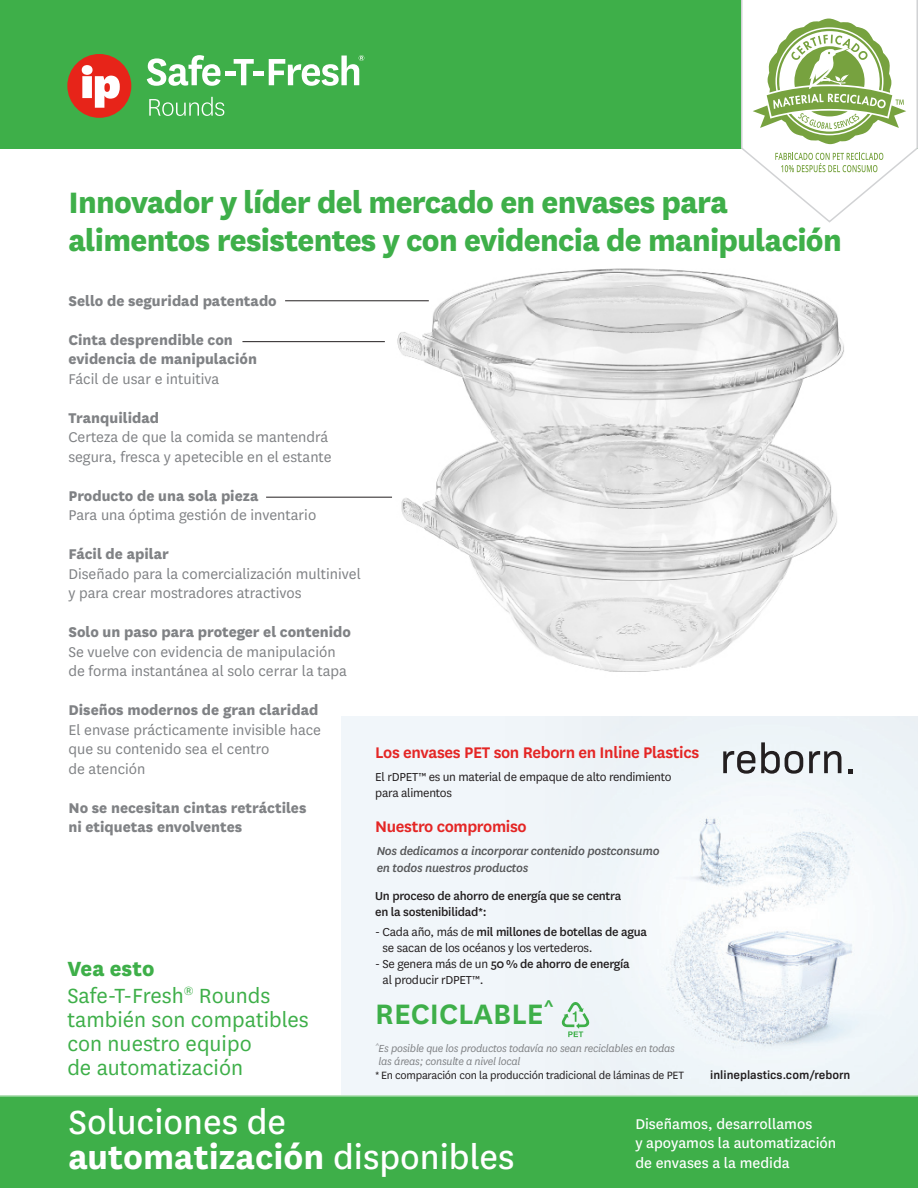
<style>
.page{position:relative;width:918px;height:1188px;background:#fff}
.page>*{position:absolute;margin:0;border:0;box-sizing:border-box;transform-origin:0 0}
.t1{font:39px/34.5px "National";color:#fff}
.t2{font:800 34.5px/37.5px "National";letter-spacing:-.02em;color:#3eaf49}
.t3{font:600 32.85px "National";color:#3eaf49}
.t4{font:24px/24px "National";color:#3eaf49}
.t5{font:800 24px "National";color:#3eaf49}
.t6{font:600 18px "National";letter-spacing:-.02em;color:#e42625}
.t7{font:16.5px/19.5px "National";color:#808285}
.t8{font:800 16.5px/19.5px "National";color:#808285}
.t9{font:16.5px/19.8px "National";color:#fff}
.t10{font:13.5px/16.2px "National";letter-spacing:-.02em;color:#231f20}
.t11{font:italic 500 13.5px/16.2px "National";letter-spacing:-.02em;color:#57585a}
.t12{font:500 13.5px/16.2px "National";letter-spacing:-.02em;color:#231f20}
.t13{font:12.3px "National";letter-spacing:-.02em;color:#231f20}
.t14{font:italic 12px/13.5px "National";letter-spacing:-.02em;color:#808285}
.t15{font:600 12px "Bio Sans";color:#231f20}
.s1{font-weight:500}
.s2{font-weight:700}
</style>
<div class="page">
<div style="left:341px;top:716px;width:577px;height:380px;background:#f1f6fa"></div>
<img style="left:505px;top:750px;width:413px;height:346px">
<div style="left:0;top:0;width:918px;height:148px;background:#3eaf49"></div>
<div style="left:0;top:1096px;width:918px;height:92px;background:#3eaf49"></div>
<svg style="left:723px;top:751px;width:32px;height:23px"></svg>
<svg style="left:761px;top:742px;width:42px;height:32px"></svg>
<svg style="left:809px;top:751px;width:32px;height:22px"></svg>
<svg style="left:848px;top:769px;width:5px;height:4px"></svg>
<svg style="left:67px;top:54px;width:64px;height:64px"></svg>
<svg style="left:147px;top:55px;width:74px;height:31px"></svg>
<hr style="left:225px;top:72px;width:11px;height:4px;background:#fff">
<svg style="left:234px;top:59px;width:20px;height:26px"></svg>
<hr style="left:253px;top:72px;width:10px;height:4px;background:#fff">
<svg style="left:269px;top:55px;width:95px;height:31px"></svg>
<svg style="left:149px;top:97px;width:75px;height:19px"></svg>
<img style="left:361px;top:268px;width:483px;height:404px">
<hr style="left:242px;top:341px;width:143px;height:1px;background:#231f20">
<hr style="left:285px;top:300px;width:144px;height:1px;background:#231f20">
<hr style="left:0;top:1096px;width:918px;height:1px;background:#fff">
<hr style="left:266px;top:497px;width:126px;height:1px;background:#231f20">
<svg style="left:562px;top:1002px;width:27px;height:35px"></svg>
<svg style="left:740px;top:0;width:178px;height:223px"></svg>
<p class="t2" style="left:68px;top:181px;width:775px">Innovador y líder del mercado en envases para alimentos resistentes y con evidencia de manipulación</p>
<p class="t8" style="left:68px;top:290px;width:210px">Sello de seguridad patentado</p>
<p class="t8" style="left:68px;top:329px;width:190px">Cinta desprendible con evidencia de manipulación</p>
<p class="t7" style="left:68px;top:368px;width:152px">Fácil de usar e intuitiva</p>
<p class="t8" style="left:68px;top:407px;width:92px">Tranquilidad</p>
<p class="t7" style="left:68px;top:427px;width:262px">Certeza de que la comida se mantendrá</p>
<p class="t7" style="left:68px;top:446px;width:265px">segura, fresca y apetecible en el estante</p>
<p class="t8" style="left:68px;top:485px;width:192px">Producto de una sola pieza</p>
<p class="t7" style="left:68px;top:505px;width:249px">Para una óptima gestión de inventario</p>
<p class="t8" style="left:68px;top:543px;width:102px">Fácil de apilar</p>
<p class="t7" style="left:68px;top:563px;width:294px">Diseñado para la comercialización multinivel y para crear mostradores atractivos</p>
<p class="t8" style="left:68px;top:621px;width:284px">Solo un paso para proteger el contenido</p>
<p class="t7" style="left:68px;top:641px;width:280px">Se vuelve con evidencia de manipulación de forma instantánea al solo cerrar la tapa</p>
<p class="t8" style="left:68px;top:699px;width:251px">Diseños modernos de gran claridad</p>
<p class="t7" style="left:68px;top:719px;width:254px">El envase prácticamente invisible hace que su contenido sea el centro<br>de atención</p>
<p class="t8" style="left:68px;top:797px;width:240px">No se necesitan cintas retráctiles ni etiquetas envolventes</p>
<p class="t5" style="left:67px;top:952px;width:89px">Vea esto</p>
<p class="t4" style="left:67px;top:983px;width:243px">Safe-T-Fresh<sup>®</sup> Rounds también son compatibles con nuestro equipo<br>de automatización</p>
<p class="t6" style="left:375px;top:740px;width:326px">Los envases PET son Reborn en Inline Plastics</p>
<p class="t10" style="left:375px;top:768px;width:298px">El rDPET™ es un material de empaque de alto rendimiento para alimentos</p>
<p class="t6" style="left:375px;top:814px;width:153px">Nuestro compromiso</p>
<p class="t11" style="left:377px;top:843px;width:284px">Nos dedicamos a incorporar contenido postconsumo en todos nuestros productos</p>
<p class="t12" style="left:375px;top:887px;width:248px">Un proceso de ahorro de energía que se centra en la sostenibilidad*:</p>
<p class="t10" style="left:383px;top:923px;width:266px;text-indent:-7px">- Cada año, más de <span class="s1">mil millones de botellas de agua </span>se sacan de los océanos y los vertederos.</p>
<p class="t10" style="left:383px;top:955px;width:249px;text-indent:-7px">- Se genera más de un <span class="s1">50 % de ahorro de energía </span>al producir rDPET™.</p>
<p class="t3" style="left:375px;top:991px;width:180px">RECICLABLE<sup>^</sup></p>
<p class="t14" style="left:375px;top:1041px;width:301px"><sup>^</sup>Es posible que los productos todavía no sean reciclables en todas las áreas; consulte a nivel local</p>
<p class="t13" style="left:375px;top:1067px;width:310px">* En comparación con la producción tradicional de láminas de PET</p>
<p class="t15" style="left:710px;top:1066px;width:142px">inlineplastics.com/reborn</p>
<p class="t1" style="left:68px;top:1103px;width:448px">Soluciones de <span class="s2">automatización</span> disponibles</p>
<p class="t9" style="left:635px;top:1113px;width:203px">Diseñamos, desarrollamos<br>y apoyamos la automatización de envases a la medida</p>
</div>
